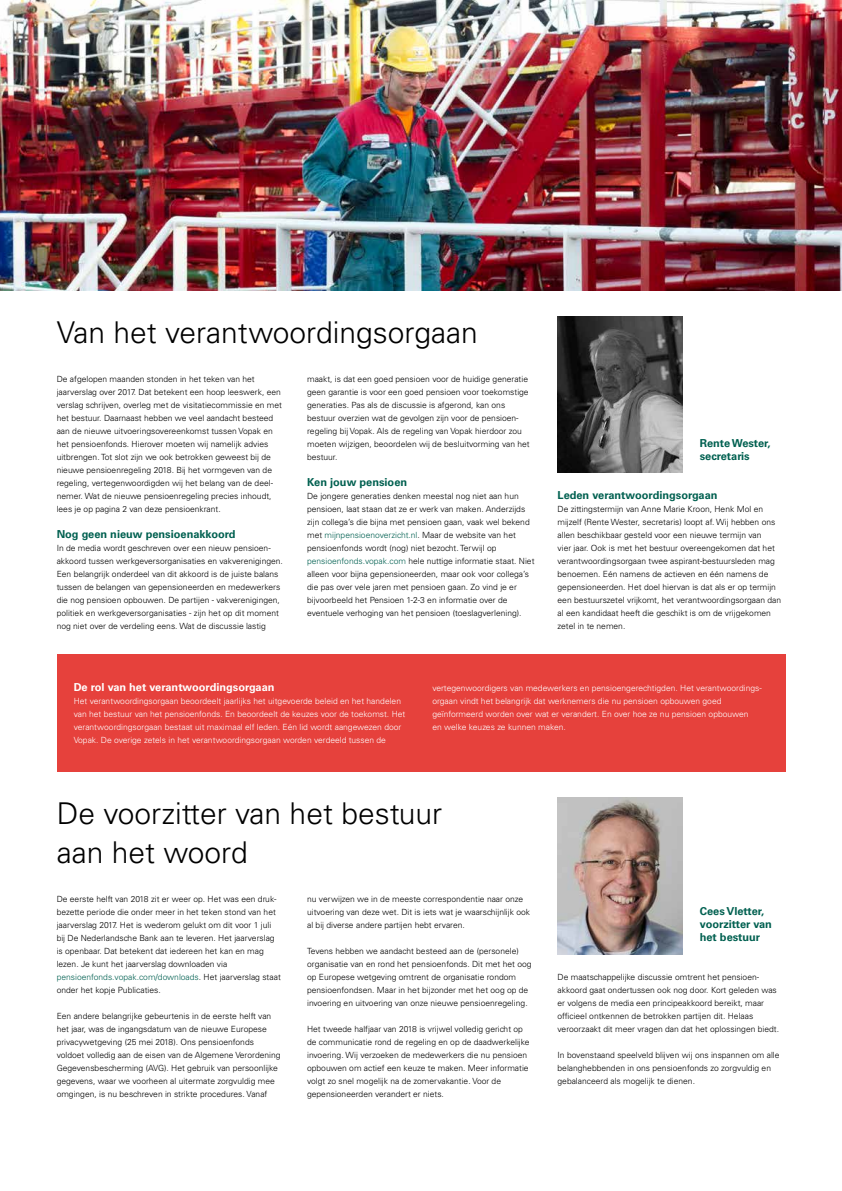
<style>
.page{position:relative;width:842px;height:1191px;background:#fff}
.page>*{position:absolute;margin:0;border:0;box-sizing:border-box;transform-origin:0 0}
.t1{font:300 30px/39px "Univers";color:#000}
.t2{font:700 11px/13px "Univers";color:#006050}
.t3{font:700 11px "Univers";color:#fff}
.t4{font:300 8.5px/13px "Univers";color:#000}
.t5{font:300 8.5px/13px "Univers";color:#fff}
.s1{color:#006051}
</style>
<div class="page">
<img style="left:0;top:0;width:842px;height:290px">
<div style="left:57px;top:655px;width:728px;height:117px;background:#e6413c"></div>
<img style="left:557px;top:317px;width:126px;height:156px">
<img style="left:557px;top:798px;width:126px;height:156px">
<h1 class="t1" style="left:57px;top:313px;width:423px">Van het verantwoordingsorgaan</h1>
<p class="t4" style="left:57px;top:372px;width:227px">De afgelopen maanden stonden in het teken van het jaarverslag over 2017. Dat betekent een hoop leeswerk, een verslag schrijven, overleg met de visitatiecommissie en met het bestuur. Daarnaast hebben we veel aandacht besteed aan de nieuwe uitvoeringsovereenkomst tussen Vopak en het pensioenfonds. Hierover moeten wij namelijk advies uitbrengen. Tot slot zijn we ook betrokken geweest bij de nieuwe pensioenregeling 2018. Bij het vormgeven van de regeling, vertegenwoordigden wij het belang van de deel&shy;nemer. Wat de nieuwe pensioenregeling precies inhoudt, lees je op pagina 2 van deze pensioenkrant.</p>
<p class="t2" style="left:57px;top:527px;width:180px">Nog geen nieuw pensioenakkoord</p>
<p class="t4" style="left:57px;top:541px;width:228px">In de media wordt geschreven over een nieuw pensioen&shy;akkoord tussen werkgeversorganisaties en vakverenigingen.<br>Een belangrijk onderdeel van dit akkoord is de juiste balans tussen de belangen van gepensioneerden en medewerkers die nog pensioen opbouwen. De partijen - vakverenigingen, politiek en werkgeversorganisaties - zijn het op dit moment nog niet over de verdeling eens. Wat de discussie lastig</p>
<p class="t4" style="left:307px;top:372px;width:224px">maakt, is dat een goed pensioen voor de huidige generatie geen garantie is voor een goed pensioen voor toekomstige generaties. Pas als de discussie is afgerond, kan ons bestuur overzien wat de gevolgen zijn voor de pensioen&shy;regeling bij Vopak. Als de regeling van Vopak hierdoor zou moeten wijzigen, beoordelen wij de besluitvorming van het bestuur.</p>
<p class="t2" style="left:307px;top:475px;width:102px">Ken jouw pensioen</p>
<p class="t4" style="left:307px;top:489px;width:229px">De jongere generaties denken meestal nog niet aan hun pensioen, laat staan dat ze er werk van maken. Anderzijds zijn collega’s die bijna met pensioen gaan, vaak wel bekend met <span class="s1">mijnpensioenoverzicht.nl</span>. Maar de website van het pensioenfonds wordt (nog) niet bezocht. Terwijl op <span class="s1">pensioenfonds.vopak.com</span> hele nuttige informatie staat. Niet alleen voor bijna gepensioneerden, maar ook voor collega’s die pas over vele jaren met pensioen gaan. Zo vind je er bijvoorbeeld het Pensioen 1-2-3 en informatie over de eventuele verhoging van het pensioen (toeslagverlening).</p>
<p class="t2" style="left:557px;top:488px;width:162px">Leden verantwoordingsorgaan</p>
<p class="t2" style="left:700px;top:436px;width:72px">Rente Wester, secretaris</p>
<p class="t4" style="left:557px;top:502px;width:225px">De zittingstermijn van Anne Marie Kroon, Henk Mol en mijzelf (Rente Wester, secretaris) loopt af. Wij hebben ons allen beschikbaar gesteld voor een nieuwe termijn van<br>vier jaar. Ook is met het bestuur overeengekomen dat het verantwoordingsorgaan twee aspirant-bestuursleden mag benoemen. Eén namens de actieven en één namens de gepensioneerden. Het doel hiervan is dat als er op termijn een bestuurszetel vrijkomt, het verantwoordingsorgaan dan al een kandidaat heeft die geschikt is om de vrijgekomen zetel in te nemen.</p>
<p class="t3" style="left:74px;top:680px;width:202px">De rol van het verantwoordingsorgaan</p>
<p class="t5" style="left:74px;top:694px;width:333px">Het verantwoordingsorgaan beoordeelt jaarlijks het uitgevoerde beleid en het handelen van het bestuur van het pensioenfonds. En beoordeelt de keuzes voor de toekomst. Het verantwoordingsorgaan bestaat uit maximaal elf leden. Eén lid wordt aangewezen door Vopak. De overige zetels in het verantwoordingsorgaan worden verdeeld tussen de</p>
<p class="t5" style="left:432px;top:681px;width:331px">vertegenwoordigers van medewerkers en pensioengerechtigden. Het verantwoordings&shy;orgaan vindt het belangrijk dat werknemers die nu pensioen opbouwen goed geïnformeerd worden over wat er verandert. En over hoe ze nu pensioen opbouwen<br>en welke keuzes ze kunnen maken.</p>
<h1 class="t1" style="left:57px;top:794px;width:387px">De voorzitter van het bestuur aan het woord</h1>
<p class="t4" style="left:307px;top:892px;width:224px">nu verwijzen we in de meeste correspondentie naar onze uitvoering van deze wet. Dit is iets wat je waarschijnlijk ook al bij diverse andere partijen hebt ervaren.</p>
<p class="t4" style="left:307px;top:944px;width:226px">Tevens hebben we aandacht besteed aan de (personele) organisatie van en rond het pensioenfonds. Dit met het oog op Europese wetgeving omtrent de organisatie rondom pensioenfondsen. Maar in het bijzonder met het oog op de invoering en uitvoering van onze nieuwe pensioenregeling.</p>
<p class="t4" style="left:307px;top:1022px;width:224px">Het tweede halfjaar van 2018 is vrijwel volledig gericht op de communicatie rond de regeling en op de daadwerkelijke invoering. Wij verzoeken de medewerkers die nu pensioen opbouwen om actief een keuze te maken. Meer informatie volgt zo snel mogelijk na de zomervakantie. Voor de gepensioneerden verandert er niets.</p>
<p class="t4" style="left:57px;top:892px;width:226px">De eerste helft van 2018 zit er weer op. Het was een druk&shy;bezette periode die onder meer in het teken stond van het jaarverslag 2017. Het is wederom gelukt om dit voor 1 juli bij De Nederlandsche Bank aan te leveren. Het jaarverslag is openbaar. Dat betekent dat iedereen het kan en mag lezen. Je kunt het jaarverslag downloaden via <span class="s1">pensioenfonds.vopak.com/downloads</span>. Het jaarverslag staat onder het kopje Publicaties.</p>
<p class="t4" style="left:57px;top:1009px;width:225px">Een andere belangrijke gebeurtenis in de eerste helft van het jaar, was de ingangsdatum van de nieuwe Europese privacywetgeving (25 mei 2018). Ons pensioenfonds voldoet volledig aan de eisen van de Algemene Verordening Gegevensbescherming (AVG). Het gebruik van persoonlijke gegevens, waar we voorheen al uitermate zorgvuldig mee omgingen, is nu beschreven in strikte procedures. Vanaf</p>
<p class="t2" style="left:700px;top:904px;width:74px">Cees Vletter, voorzitter van het bestuur</p>
<p class="t4" style="left:557px;top:970px;width:223px">De maatschappelijke discussie omtrent het pensioen&shy;akkoord gaat ondertussen ook nog door. Kort geleden was er volgens de media een principeakkoord bereikt, maar officieel ontkennen de betrokken partijen dit. Helaas veroorzaakt dit meer vragen dan dat het oplossingen biedt.</p>
<p class="t4" style="left:557px;top:1048px;width:223px">In bovenstaand speelveld blijven wij ons inspannen om alle belanghebbenden in ons pensioenfonds zo zorgvuldig en gebalanceerd als mogelijk te dienen.</p>
</div>
